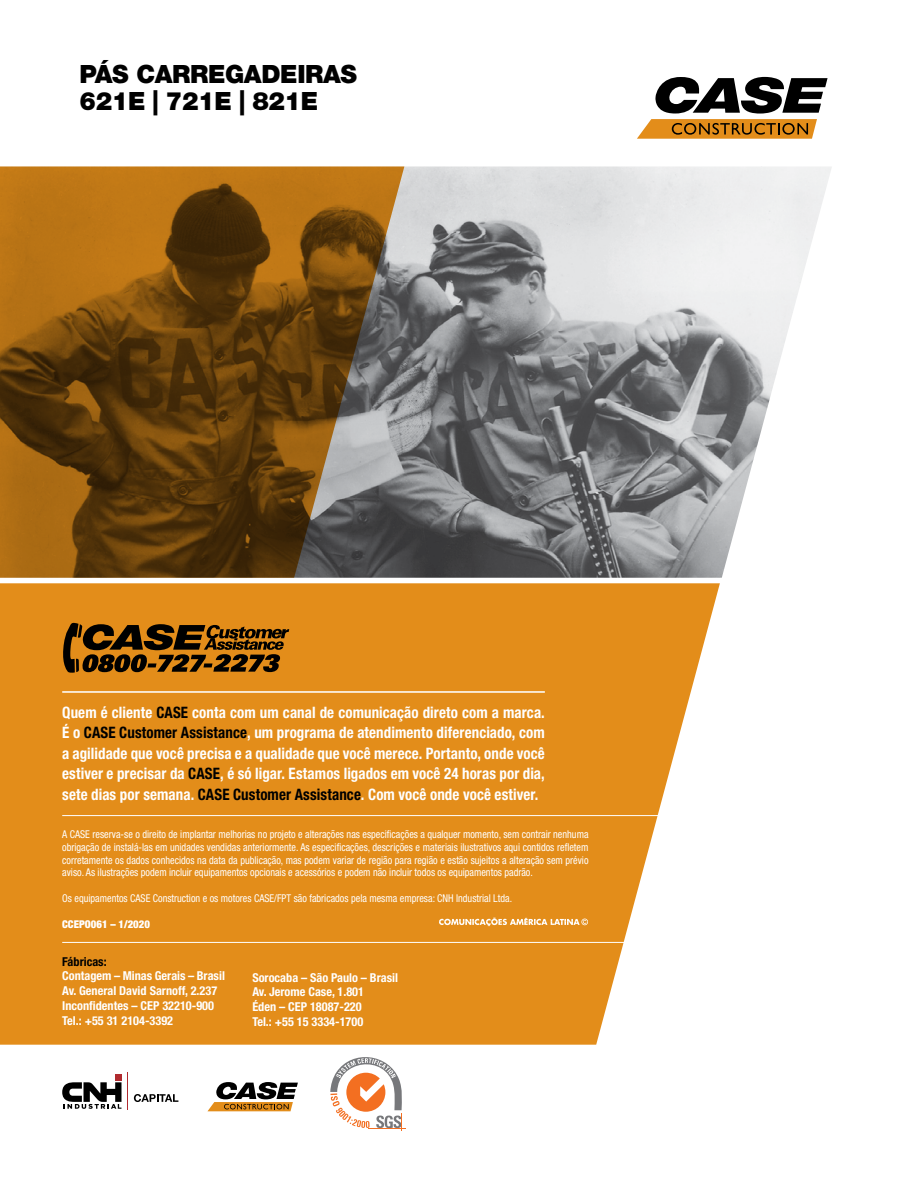
<style>
.page{position:relative;width:915px;height:1191px;background:#fff}
.page>*{position:absolute;margin:0;border:0;box-sizing:border-box;transform-origin:0 0}
.t1{font:900 25.2px/26.7px "Helvetica Neue LT Std";letter-spacing:-.015em;color:#000}
.t2{font:700 condensed 15.75px/20.5px "Helvetica Neue LT Std";letter-spacing:.005em;color:#fff;text-align:justify;scale:.95 1}
.t3{font:700 condensed 12.3px/14.7px "Helvetica Neue LT Std";color:#fff}
.t4{font:700 condensed 12.3px "Helvetica Neue LT Std";color:#000}
.t5{font:condensed 10.8px/12.9px "Helvetica Neue LT Std";color:#fff;text-align:justify;scale:.95 1}
.t6{font:900 condensed 10.8px "Helvetica Neue LT Std";color:#fff}
.s1{color:#000}
</style>
<div class="page">
<svg style="left:0;top:583px;width:719px;height:461px;background:#e5972e"></svg>
<hr style="left:368px;top:1127px;width:38px;height:1px;background:#f36f21">
<svg style="left:330px;top:1057px;width:73px;height:74px"></svg>
<hr style="left:62px;top:942px;width:641px;height:1px;background:#fff">
<hr style="left:62px;top:815px;width:641px;height:1px;background:#fff">
<hr style="left:62px;top:691px;width:482px;height:1px;background:#fff">
<svg style="left:207px;top:1082px;width:91px;height:29px"></svg>
<svg style="left:637px;top:77px;width:190px;height:62px"></svg>
<svg style="left:439px;top:917px;width:149px;height:9px"></svg>
<img style="left:404px;top:166px;width:427px;height:412px">
<svg style="left:0;top:166px;width:404px;height:412px;background:#79521d"></svg>
<svg style="left:63px;top:623px;width:226px;height:49px;background:#70450c"></svg>
<svg style="left:62px;top:1074px;width:59px;height:34px"></svg>
<svg style="left:134px;top:1094px;width:44px;height:8px"></svg>
<hr style="left:128px;top:1072px;width:1px;height:38px;background:#b02a2f">
<h1 class="t1" style="left:80px;top:61px;width:279px">PÁS CARREGADEIRAS<br>621E | 721E | 821E</h1>
<p class="t2" style="left:62px;top:702px;width:509px">Quem é cliente <span class="s1">CASE</span> conta com um canal de comunicação direto com a marca.<br>É o <span class="s1">CASE Customer Assistance</span>, um programa de atendimento diferenciado, com a agilidade que você precisa e a qualidade que você merece. Portanto, onde você estiver e precisar da <span class="s1">CASE</span>, é só ligar. Estamos ligados em você 24 horas por dia, sete dias por semana. <span class="s1">CASE Customer Assistance</span>. Com você onde você estiver.</p>
<p class="t5" style="left:62px;top:827px;width:555px">A CASE reserva-se o direito de implantar melhorias no projeto e alterações nas especificações a qualquer momento, sem contrair nenhuma obrigação de instalá-las em unidades vendidas anteriormente. As especificações, descrições e materiais ilustrativos aqui contidos refletem corretamente os dados conhecidos na data da publicação, mas podem variar de região para região e estão sujeitos a alteração sem prévio aviso. As ilustrações podem incluir equipamentos opcionais e acessórios e podem não incluir todos os equipamentos padrão.</p>
<p class="t5" style="left:62px;top:891px;width:475px">Os equipamentos CASE Construction e os motores CASE/FPT são fabricados pela mesma empresa: CNH Industrial Ltda.</p>
<p class="t6" style="left:62px;top:917px;width:89px">CCEPO061 – 1/2020</p>
<p class="t4" style="left:62px;top:953px;width:46px">Fábricas:</p>
<p class="t3" style="left:62px;top:968px;width:164px">Contagem – Minas Gerais – Brasil<br>Av. General David Sarnoff, 2.237<br>Inconfidentes – CEP 32210-900<br>Tel.: +55 31 2104-3392</p>
<p class="t3" style="left:252px;top:969px;width:147px">Sorocaba – São Paulo – Brasil<br>Av. Jerome Case, 1.801<br>Éden – CEP 18087-220<br>Tel.: +55 15 3334-1700</p>
</div>
